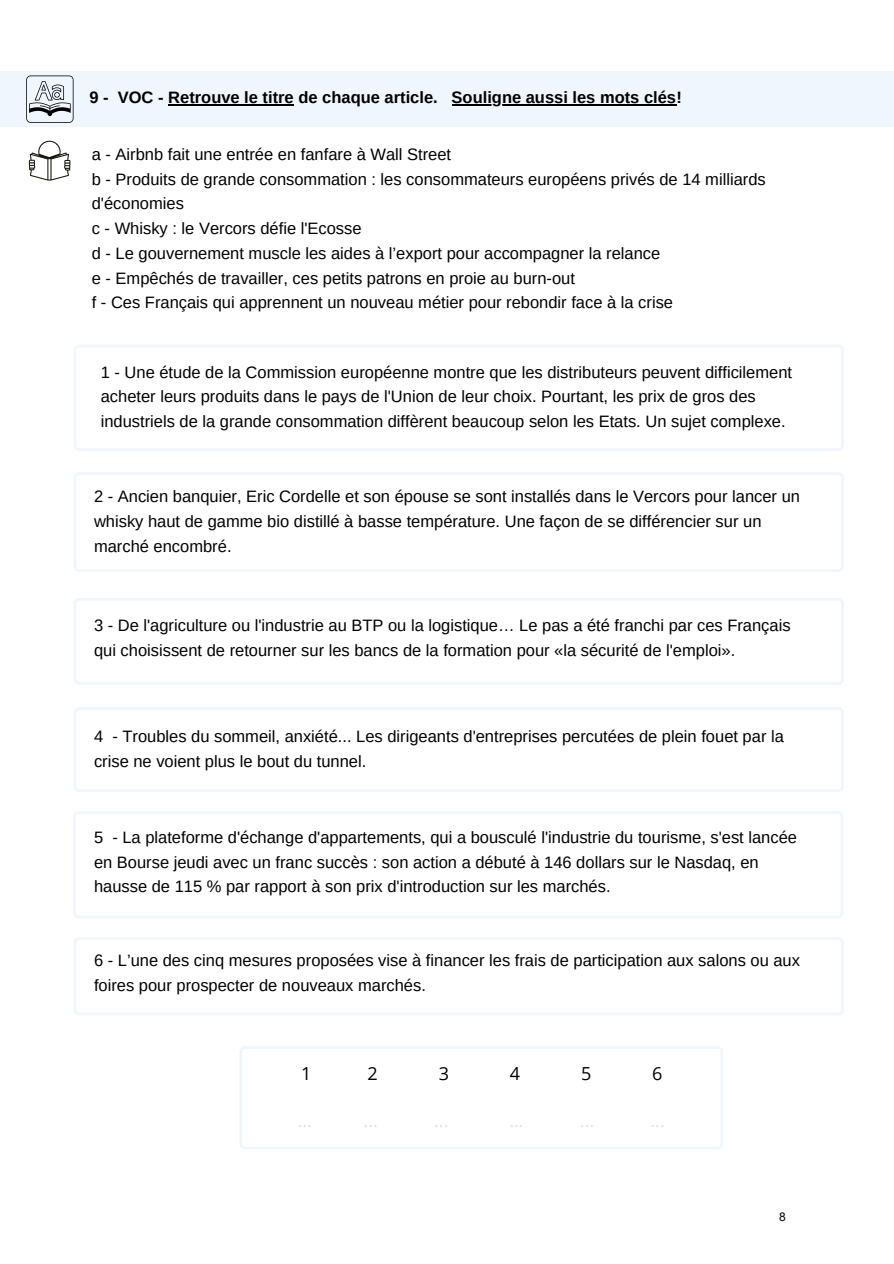
<style>
.page{position:relative;width:894px;height:1264px;background:#fff}
.page>*{position:absolute;margin:0;border:0;box-sizing:border-box;transform-origin:0 0}
.t1{font:18px "Open Sans";color:#dde3e8}
.t2{font:18px "Open Sans";color:#000}
.t3{font:16.5px/24.8px "Arimo";color:#000}
.t4{font:700 16.5px "Arimo";color:#000}
.t5{font:12px "Arial";color:#000}
</style>
<div class="page">
<svg style="left:74px;top:345px;width:769px;height:106px"></svg>
<svg style="left:74px;top:598px;width:769px;height:87px"></svg>
<svg style="left:74px;top:472px;width:769px;height:100px"></svg>
<svg style="left:74px;top:707px;width:769px;height:85px"></svg>
<svg style="left:73px;top:811px;width:770px;height:107px"></svg>
<svg style="left:74px;top:937px;width:769px;height:78px"></svg>
<div style="left:0;top:71px;width:893px;height:56px;background:#eff6fd"></div>
<hr style="left:168px;top:105px;width:126px;height:1px;background:#000">
<hr style="left:451px;top:105px;width:225px;height:1px;background:#000">
<svg style="left:239px;top:1046px;width:484px;height:103px"></svg>
<svg style="left:26px;top:75px;width:47px;height:48px"></svg>
<svg style="left:29px;top:141px;width:41px;height:39px"></svg>
<p class="t4" style="left:89px;top:88px;width:350px">9 - VOC - Retrouve le titre de chaque article.</p>
<p class="t4" style="left:451px;top:88px;width:232px">Souligne aussi les mots clés!</p>
<p class="t3" style="left:92px;top:142px;width:361px">a - Airbnb fait une entrée en fanfare à Wall Street</p>
<p class="t3" style="left:92px;top:166px;width:675px">b - Produits de grande consommation : les consommateurs européens privés de 14 milliards d'économies</p>
<p class="t3" style="left:92px;top:216px;width:271px">c - Whisky : le Vercors défie l'Ecosse</p>
<p class="t3" style="left:92px;top:241px;width:570px">d - Le gouvernement muscle les aides à l’export pour accompagner la relance</p>
<p class="t3" style="left:92px;top:265px;width:484px">e - Empêchés de travailler, ces petits patrons en proie au burn-out</p>
<p class="t3" style="left:92px;top:290px;width:582px">f - Ces Français qui apprennent un nouveau métier pour rebondir face à la crise</p>
<p class="t3" style="left:101px;top:359px;width:692px">1 - Une étude de la Commission européenne montre que les distributeurs peuvent difficilement acheter leurs produits dans le pays de l'Union de leur choix. Pourtant, les prix de gros des industriels de la grande consommation diffèrent beaucoup selon les Etats. Un sujet complexe.</p>
<h1 class="t3" style="left:94px;top:484px;width:707px">2 - Ancien banquier, Eric Cordelle et son épouse se sont installés dans le Vercors pour lancer un whisky haut de gamme bio distillé à basse température. Une façon de se différencier sur un marché encombré.</h1>
<p class="t3" style="left:94px;top:613px;width:698px">3 - De l'agriculture ou l'industrie au BTP ou la logistique… Le pas a été franchi par ces Français qui choisissent de retourner sur les bancs de la formation pour «la sécurité de l'emploi».</p>
<p class="t3" style="left:94px;top:724px;width:691px">4 - Troubles du sommeil, anxiété... Les dirigeants d'entreprises percutées de plein fouet par la crise ne voient plus le bout du tunnel.</p>
<p class="t3" style="left:94px;top:824px;width:704px">5 - La plateforme d'échange d'appartements, qui a bousculé l'industrie du tourisme, s'est lancée en Bourse jeudi avec un franc succès : son action a débuté à 146 dollars sur le Nasdaq, en hausse de 115 % par rapport à son prix d'introduction sur les marchés.</p>
<p class="t3" style="left:94px;top:948px;width:707px">6 - L’une des cinq mesures proposées vise à financer les frais de participation aux salons ou aux foires pour prospecter de nouveaux marchés.</p>
<p class="t2" style="left:301px;top:1060px;width:12px">1</p>
<p class="t2" style="left:367px;top:1060px;width:12px">2</p>
<p class="t2" style="left:438px;top:1060px;width:12px">3</p>
<p class="t2" style="left:510px;top:1060px;width:12px">4</p>
<p class="t2" style="left:581px;top:1060px;width:12px">5</p>
<p class="t2" style="left:652px;top:1060px;width:12px">6</p>
<p class="t1" style="left:297px;top:1107px;width:16px">...</p>
<p class="t1" style="left:363px;top:1107px;width:16px">...</p>
<p class="t1" style="left:434px;top:1107px;width:16px">...</p>
<p class="t1" style="left:509px;top:1107px;width:16px">...</p>
<p class="t1" style="left:579px;top:1107px;width:16px">...</p>
<p class="t1" style="left:650px;top:1107px;width:16px">...</p>
<p class="t5" style="left:779px;top:1208px;width:8px">8</p>
</div>
